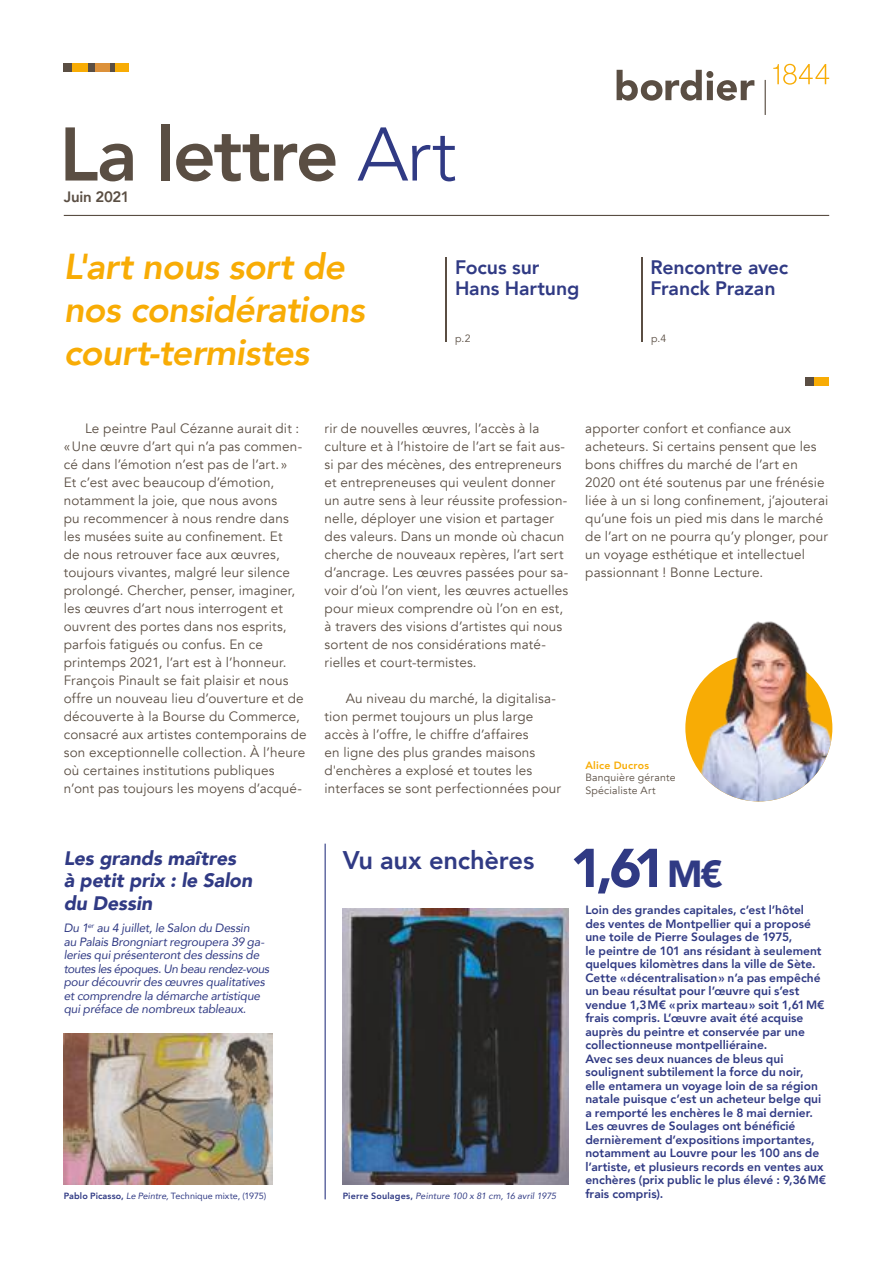
<style>
.page{position:relative;width:893px;height:1263px;background:#fff}
.page>*{position:absolute;margin:0;border:0;box-sizing:border-box;transform-origin:0 0}
.t1{font:800 75px "Avenir";letter-spacing:-.03em;color:#5a4e43}
.t2{font:italic 800 36px/43.2px "Avenir";letter-spacing:-.02em;color:#f8ac05}
.t3{font:800 25.5px "Avenir";letter-spacing:-.01em;color:#303a84}
.t4{font:800 19.5px/21px "Avenir";letter-spacing:-.005em;color:#303a84}
.t5{font:italic 900 19.5px/22.5px "Avenir";letter-spacing:-.005em;color:#303a84}
.t6{font:800 15px "Avenir";letter-spacing:-.02em;color:#5a4e43}
.t7{font:13.5px/18px "Avenir";letter-spacing:.01em;color:#5a4e43}
.t8{font:800 12px/13.5px "Avenir";color:#303a84}
.t9{font:italic 12px/13.5px "Avenir";letter-spacing:-.015em;color:#303a84}
.t10{font:10.5px/12.6px "Avenir";letter-spacing:.02em;color:#5a4e43}
.t11{font:800 10.5px "Avenir";letter-spacing:.025em;color:#f8ac05}
.t12{font:9px "Avenir";color:#303a84}
.t13{font:italic 9px "Avenir";letter-spacing:.005em;color:#303a84}
.s1{font-weight:300;color:#303a84}
.s2{font-weight:800}
.s3{font-style:italic}
.s4{font-weight:900;font-size:54px}
.s5{font-weight:900;font-size:37.65px}
.s6{font-weight:800;font-style:normal}
</style>
<div class="page">
<img style="left:343px;top:908px;width:225px;height:277px">
<svg style="left:773px;top:64px;width:56px;height:21px"></svg>
<svg style="left:617px;top:70px;width:149px;height:45px"></svg>
<div style="left:95px;top:64px;width:15px;height:8px;background:#dc913a"></div>
<div style="left:88px;top:64px;width:7px;height:8px;background:#5a4e43"></div>
<div style="left:110px;top:64px;width:5px;height:8px;background:#5a4e43"></div>
<div style="left:72px;top:64px;width:16px;height:8px;background:#f8ac05"></div>
<div style="left:115px;top:64px;width:14px;height:8px;background:#f8ac05"></div>
<div style="left:64px;top:64px;width:8px;height:8px;background:#5a4e43"></div>
<div style="left:813px;top:378px;width:16px;height:8px;background:#f8ac05"></div>
<div style="left:805px;top:378px;width:8px;height:8px;background:#5a4e43"></div>
<hr style="left:64px;top:215px;width:765px;height:1px;background:#5a4e43">
<hr style="left:641px;top:257px;width:1px;height:85px;background:#5a4e43">
<hr style="left:446px;top:257px;width:1px;height:85px;background:#5a4e43">
<img style="left:64px;top:1033px;width:208px;height:152px">
<hr style="left:325px;top:844px;width:1px;height:355px;background:#303a84">
<img style="left:685px;top:621px;width:147px;height:180px">
<h1 class="t1" style="left:60px;top:96px;width:399px">La lettre <span class="s1">Art</span></h1>
<p class="t6" style="left:64px;top:185px;width:67px">Juin 2021</p>
<h2 class="t2" style="left:64px;top:245px;width:302px">L'art nous sort de nos considérations court-termistes</h2>
<h3 class="t4" style="left:455px;top:256px;width:126px">Focus sur<br>Hans Hartung</h3>
<p class="t10" style="left:455px;top:332px;width:17px">p.2</p>
<p class="t10" style="left:651px;top:332px;width:17px">p.4</p>
<h3 class="t4" style="left:651px;top:256px;width:139px">Rencontre avec<br>Franck Prazan</h3>
<p class="t7" style="left:64px;top:419px;width:244px;text-indent:21px">Le peintre Paul Cézanne aurait dit : «Une œuvre d’art qui n’a pas commen&shy;cé dans l’émotion n’est pas de l’art. »<br>Et c’est avec beaucoup d’émotion, notamment la joie, que nous avons<br>pu recommencer à nous rendre dans les musées suite au confinement. Et<br>de nous retrouver face aux œuvres, toujours vivantes, malgré leur silence prolongé. Chercher, penser, imaginer, les œuvres d’art nous interrogent et ouvrent des portes dans nos esprits, parfois fatigués ou confus. En ce printemps 2021, l’art est à l’honneur.<br>François Pinault se fait plaisir et nous offre un nouveau lieu d’ouverture et de découverte à la Bourse du Commerce, consacré aux artistes contemporains de son exceptionnelle collection. À l’heure où certaines institutions publiques n’ont pas toujours les moyens d’acqué-</p>
<p class="t7" style="left:325px;top:419px;width:245px">rir de nouvelles œuvres, l’accès à la culture et à l’histoire de l’art se fait aus&shy;si par des mécènes, des entrepreneurs et entrepreneuses qui veulent donner un autre sens à leur réussite profession&shy;nelle, déployer une vision et partager des valeurs. Dans un monde où chacun cherche de nouveaux repères, l’art sert d’ancrage. Les œuvres passées pour sa&shy;voir d’où l’on vient, les œuvres actuelles pour mieux comprendre où l’on en est, à travers des visions d’artistes qui nous sortent de nos considérations maté&shy;rielles et court-termistes.</p>
<p class="t7" style="left:325px;top:689px;width:238px;text-indent:21px">Au niveau du marché, la digitalisa&shy;tion permet toujours un plus large accès à l’offre, le chiffre d’affaires<br>en ligne des plus grandes maisons d'enchères a explosé et toutes les interfaces se sont perfectionnées pour</p>
<p class="t7" style="left:585px;top:419px;width:245px">apporter confort et confiance aux acheteurs. Si certains pensent que les bons chiffres du marché de l’art en 2020 ont été soutenus par une frénésie liée à un si long confinement, j’ajouterai qu’une fois un pied mis dans le marché de l’art on ne pourra qu’y plonger, pour un voyage esthétique et intellectuel passionnant ! Bonne Lecture.</p>
<p class="t11" style="left:585px;top:757px;width:65px">Alice Ducros</p>
<p class="t10" style="left:585px;top:772px;width:92px">Banquière gérante<br>Spécialiste Art</p>
<h3 class="t5" style="left:64px;top:847px;width:190px">Les grands maîtres<br>à petit prix : le Salon du Dessin</h3>
<p class="t9" style="left:64px;top:921px;width:207px">Du 1<sup>er</sup> au 4 juillet, le Salon du Dessin<br>au Palais Brongniart regroupera 39 ga&shy;leries qui présenteront des dessins de toutes les époques. Un beau rendez-vous pour découvrir des œuvres qualitatives et comprendre la démarche artistique qui préface de nombreux tableaux.</p>
<p class="t12" style="left:64px;top:1189px;width:204px"><span class="s2">Pablo Picasso,</span> <span class="s3">Le Peintre,</span> Technique mixte, (1975)</p>
<h3 class="t3" style="left:343px;top:840px;width:382px">Vu aux enchères <span class="s4">1,61</span><span class="s5">M€</span></h3>
<p class="t13" style="left:343px;top:1190px;width:215px"><span class="s6">Pierre Soulages,</span> Peinture 100 x 81 cm, 16 avril 1975</p>
<p class="t8" style="left:585px;top:903px;width:242px">Loin des grandes capitales, c’est l’hôtel des ventes de Montpellier qui a proposé une toile de Pierre Soulages de 1975,<br>le peintre de 101 ans résidant à seulement quelques kilomètres dans la ville de Sète.<br>Cette «décentralisation» n’a pas empêché un beau résultat pour l’œuvre qui s’est vendue 1,3M€ «prix marteau» soit 1,61M€ frais compris. L’œuvre avait été acquise auprès du peintre et conservée par une collectionneuse montpelliéraine.<br>Avec ses deux nuances de bleus qui soulignent subtilement la force du noir, elle entamera un voyage loin de sa région natale puisque c’est un acheteur belge qui a remporté les enchères le 8 mai dernier.<br>Les œuvres de Soulages ont bénéficié dernièrement d’expositions importantes, notamment au Louvre pour les 100 ans de l’artiste, et plusieurs records en ventes aux enchères (prix public le plus élevé : 9,36M€ frais compris).</p>
</div>
